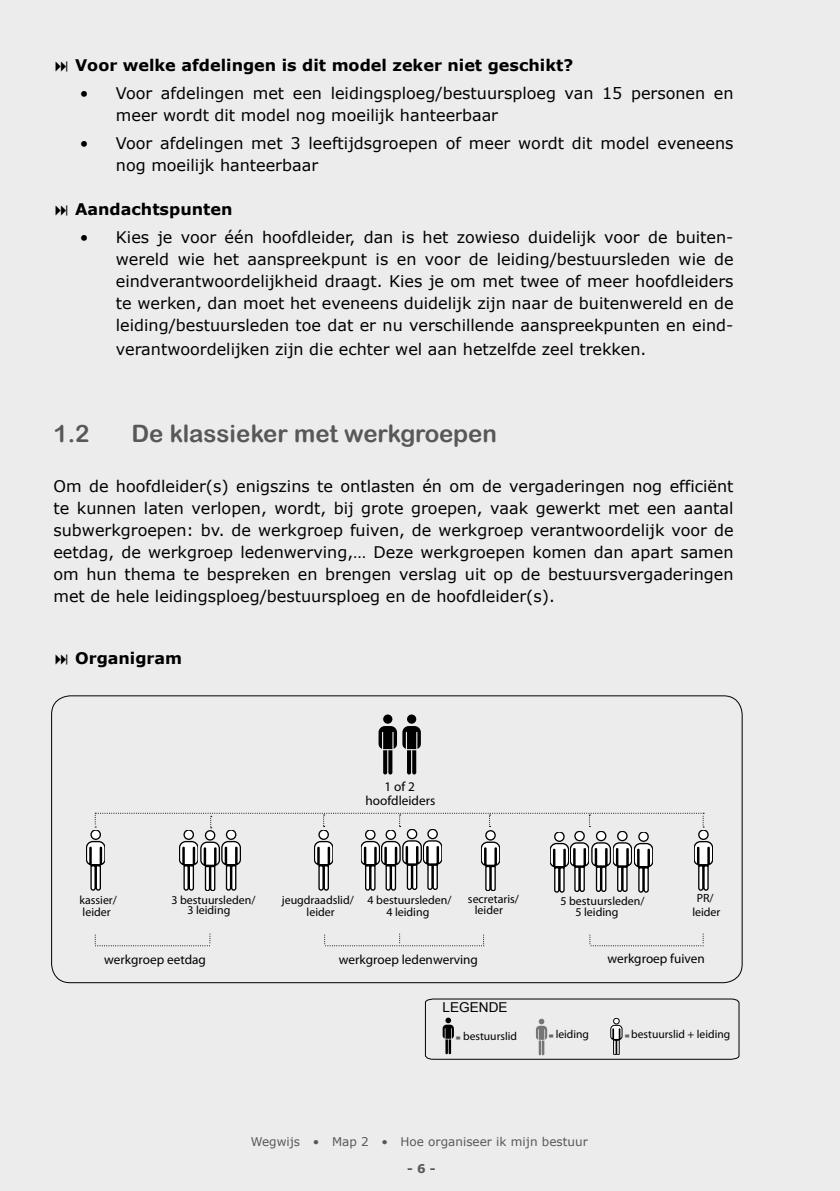
<style>
.page{position:relative;width:840px;height:1191px;background:#fff}
.page>*{position:absolute;margin:0;border:0;box-sizing:border-box;transform-origin:0 0}
.t1{font:24px "Arial Rounded MT Bold";color:#58585a}
.t2{font:16px/22px "Verdana";color:#000}
.t3{font:700 16px "Verdana";color:#000}
.t4{font:13.6px "Arial";color:#000}
.t5{font:condensed 13.2px/13.4px "Helvetica Neue LT Std";color:#000;text-align:center}
.t6{font:condensed 12px/12px "Helvetica Neue LT Std";color:#000}
.t7{font:12px "Verdana";color:#58585a}
.t8{font:700 12px "Verdana";color:#58585a}
.t9{font:condensed 11.6px "Helvetica Neue LT Std";color:#000}
.t10{font:8.4px "Arial";color:#000}
</style>
<div class="page">
<div style="left:0;top:0;width:839px;height:1191px;background:#ececed"></div>
<svg style="left:378px;top:714px;width:42px;height:60px"></svg>
<svg style="left:94px;top:933px;width:116px;height:13px"></svg>
<svg style="left:324px;top:933px;width:160px;height:13px"></svg>
<svg style="left:589px;top:933px;width:114px;height:13px"></svg>
<svg style="left:86px;top:812px;width:626px;height:80px"></svg>
<svg style="left:425px;top:998px;width:314px;height:61px"></svg>
<p class="t3" style="left:75px;top:55px;width:499px">Voor welke afdelingen is dit model zeker niet geschikt?</p>
<p class="t2" style="left:116px;top:82px;width:619px">Voor afdelingen met een leidingsploeg/bestuursploeg van 15 personen en meer wordt dit model nog moeilijk hanteerbaar</p>
<p class="t2" style="left:116px;top:131px;width:619px">Voor afdelingen met 3 leeftijdsgroepen of meer wordt dit model eveneens nog moeilijk hanteerbaar</p>
<p class="t3" style="left:75px;top:199px;width:159px">Aandachtspunten</p>
<p class="t2" style="left:116px;top:226px;width:619px;text-align:justify">Kies je voor één hoofdleider, dan is het zowieso duidelijk voor de buiten&shy;wereld wie het aanspreekpunt is en voor de leiding/bestuursleden wie de eindverantwoordelijkheid draagt. Kies je om met twee of meer hoofdleiders te werken, dan moet het eveneens duidelijk zijn naar de buitenwereld en de leiding/bestuursleden toe dat er nu verschillende aanspreekpunten en eind-</p>
<p class="t2" style="left:116px;top:338px;width:531px">verantwoordelijken zijn die echter wel aan hetzelfde zeel trekken.</p>
<p class="t2" style="left:80px;top:82px;width:10px">•</p>
<p class="t2" style="left:80px;top:131px;width:10px">•</p>
<p class="t2" style="left:80px;top:226px;width:10px">•</p>
<h1 class="t1" style="left:53px;top:419px;width:38px">1.2</h1>
<h1 class="t1" style="left:131px;top:419px;width:367px">De klassieker met werkgroepen</h1>
<p class="t2" style="left:53px;top:474px;width:681px;text-align:justify">Om de hoofdleider(s) enigszins te ontlasten én om de vergaderingen nog efficiënt te kunnen laten verlopen, wordt, bij grote groepen, vaak gewerkt met een aantal subwerkgroepen: bv. de werkgroep fuiven, de werkgroep verantwoordelijk voor de eetdag, de werkgroep ledenwerving,… Deze werkgroepen komen dan apart samen om hun thema te bespreken en brengen verslag uit op de bestuursvergaderingen met de hele leidingsploeg/bestuursploeg en de hoofdleider(s).</p>
<p class="t3" style="left:75px;top:647px;width:109px">Organigram</p>
<p class="t5" style="left:365px;top:780px;width:71px">1 of 2 hoofdleiders</p>
<p class="t6" style="left:79px;top:893px;width:39px">kassier/ leider</p>
<p class="t6" style="left:187px;top:894px;width:69px;line-height:10.6px;text-indent:-16px">3 bestuursleden/<br>3 leiding</p>
<p class="t6" style="left:281px;top:893px;width:73px;text-align:center">jeugdraadslid/ leider</p>
<p class="t6" style="left:367px;top:893px;width:85px;text-align:center">4 bestuursleden/<br>4 leiding</p>
<p class="t6" style="left:474px;top:893px;width:46px;line-height:10.6px;text-indent:-7px">secretaris/ leider</p>
<p class="t6" style="left:575px;top:895px;width:70px;line-height:10.6px;text-indent:-15px">5 bestuursleden/<br>5 leiding</p>
<p class="t6" style="left:692px;top:891px;width:30px;line-height:13.4px;text-align:center">PR/ leider</p>
<p class="t5" style="left:104px;top:953px;width:103px">werkgroep eetdag</p>
<p class="t5" style="left:338px;top:952px;width:140px">werkgroep ledenwerving</p>
<p class="t5" style="left:607px;top:951px;width:99px">werkgroep fuiven</p>
<p class="t4" style="left:442px;top:998px;width:66px">LEGENDE</p>
<p class="t10" style="left:455px;top:1032px;width:6px">=</p>
<p class="t9" style="left:463px;top:1028px;width:55px">bestuurslid</p>
<p class="t9" style="left:555px;top:1027px;width:35px">leiding</p>
<p class="t9" style="left:631px;top:1027px;width:100px">bestuurslid + leiding</p>
<p class="t10" style="left:548px;top:1030px;width:6px">=</p>
<p class="t10" style="left:624px;top:1030px;width:6px">=</p>
<p class="t7" style="left:251px;top:1133px;width:338px">Wegwijs • Map 2 • Hoe organiseer ik mijn bestuur</p>
<p class="t8" style="left:407px;top:1161px;width:30px">- -</p>
</div>
